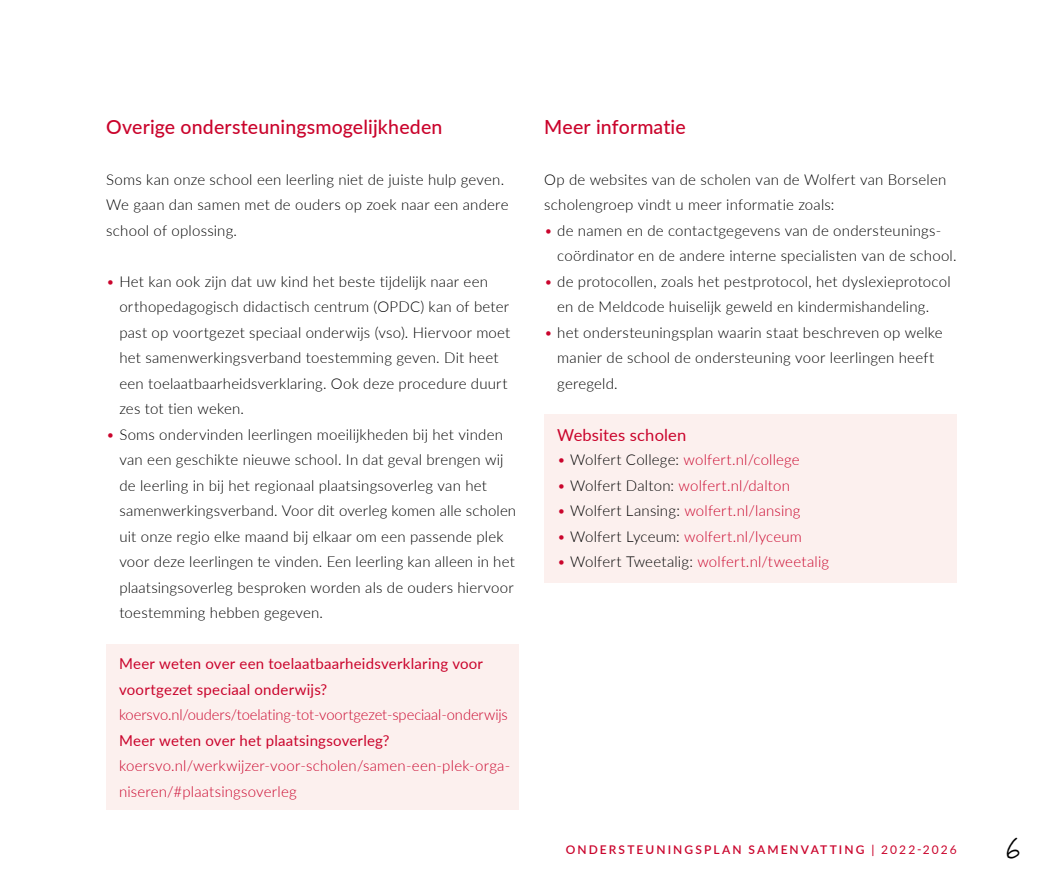
<style>
.page{position:relative;width:1063px;height:893px;background:#fff}
.page>*{position:absolute;margin:0;border:0;box-sizing:border-box;transform-origin:0 0}
.t1{font:36px "Journal";color:#000}
.t2{font:500 19.5px "Lato";letter-spacing:.01em;color:#ca042c}
.t3{font:16.5px "Lato";letter-spacing:.01em;color:#ca042c}
.t4{font:300 15px/25.5px "Lato";letter-spacing:.015em;color:#000}
.t5{font:300 15px/25.5px "Lato";letter-spacing:.01em;color:#ca042c}
.t6{font:15px/25.5px "Lato";letter-spacing:.015em;color:#ca042c}
.t7{font:300 15px "Lato";letter-spacing:-.01em;color:#ca042c}
.t8{font:600 12px "Lato";letter-spacing:.175em;color:#ca042c}
.s1{color:#ca042c}
.s2{color:#000}
.s3{font-weight:500}
.s4{font-weight:400}
</style>
<div class="page">
<div style="left:106px;top:644px;width:413px;height:166px;background:#fcf0ee"></div>
<div style="left:544px;top:414px;width:413px;height:169px;background:#fcf0ee"></div>
<h2 class="t2" style="left:106px;top:113px;width:338px">Overige ondersteuningsmogelijkheden</h2>
<p class="t4" style="left:106px;top:166px;width:404px">Soms kan onze school een leerling niet de juiste hulp geven.<br>We gaan dan samen met de ouders op zoek naar een andere school of oplossing.</p>
<p class="t4" style="left:119px;top:268px;width:393px;text-indent:-13px"><span class="s1">•</span> Het kan ook zijn dat uw kind het beste tijdelijk naar een orthopedagogisch didactisch centrum (OPDC) kan of beter past op voortgezet speciaal onderwijs (vso). Hiervoor moet het samenwerkingsverband toestemming geven. Dit heet een toelaatbaarheidsverklaring. Ook deze procedure duurt zes tot tien weken.</p>
<p class="t4" style="left:119px;top:421px;width:398px;text-indent:-13px"><span class="s1">•</span> Soms ondervinden leerlingen moeilijkheden bij het vinden van een geschikte nieuwe school. In dat geval brengen wij de leerling in bij het regionaal plaatsingsoverleg van het samenwerkingsverband. Voor dit overleg komen alle scholen uit onze regio elke maand bij elkaar om een passende plek voor deze leerlingen te vinden. Een leerling kan alleen in het plaatsingsoverleg besproken worden als de ouders hiervoor toestemming hebben gegeven.</p>
<p class="t6" style="left:119px;top:651px;width:366px">Meer weten over een toelaatbaarheidsverklaring voor voortgezet speciaal onderwijs?</p>
<p class="t7" style="left:119px;top:705px;width:390px">koersvo.nl/ouders/toelating-tot-voortgezet-speciaal-onderwijs</p>
<p class="t6" style="left:119px;top:727px;width:272px">Meer weten over het plaatsingsoverleg?</p>
<p class="t5" style="left:119px;top:753px;width:393px">koersvo.nl/werkwijzer-voor-scholen/samen-een-plek-orga&shy;niseren/#plaatsingsoverleg</p>
<h2 class="t2" style="left:544px;top:113px;width:143px">Meer informatie</h2>
<p class="t4" style="left:544px;top:166px;width:404px">Op de websites van de scholen van de Wolfert van Borselen scholengroep vindt u meer informatie zoals:</p>
<p class="t4" style="left:557px;top:217px;width:401px;text-indent:-13px"><span class="s1">•</span> de namen en de contactgegevens van de ondersteunings&shy;coördinator en de andere interne specialisten van de school.</p>
<p class="t4" style="left:544px;top:268px;width:408px;text-align:center"><span class="s1">•</span> de protocollen, zoals het pestprotocol, het dyslexieprotocol en de Meldcode huiselijk geweld en kindermishandeling.</p>
<p class="t4" style="left:557px;top:319px;width:387px;text-indent:-13px"><span class="s1">•</span> het ondersteuningsplan waarin staat beschreven op welke manier de school de ondersteuning voor leerlingen heeft geregeld.</p>
<p class="t3" style="left:557px;top:424px;width:131px">Websites scholen</p>
<p class="t5" style="left:557px;top:447px;width:244px">• <span class="s2">Wolfert College:</span> wolfert.nl/college</p>
<p class="t5" style="left:557px;top:472px;width:234px">• <span class="s2">Wolfert Dalton:</span> wolfert.nl/dalton</p>
<p class="t5" style="left:557px;top:498px;width:245px">• <span class="s2">Wolfert Lansing:</span> wolfert.nl/lansing</p>
<p class="t5" style="left:557px;top:523px;width:246px">• <span class="s2">Wolfert Lyceum:</span> wolfert.nl/lyceum</p>
<p class="t5" style="left:557px;top:549px;width:274px">• <span class="s2">Wolfert Tweetalig:</span> wolfert.nl/tweetalig</p>
<p class="t8" style="left:566px;top:840px;width:392px">ONDERSTEUNINGSPLAN SAMENVATTING <span class="s3">|</span> <span class="s4">2022-2026</span></p>
<h1 class="t1" style="left:1006px;top:823px;width:16px">6</h1>
</div>
